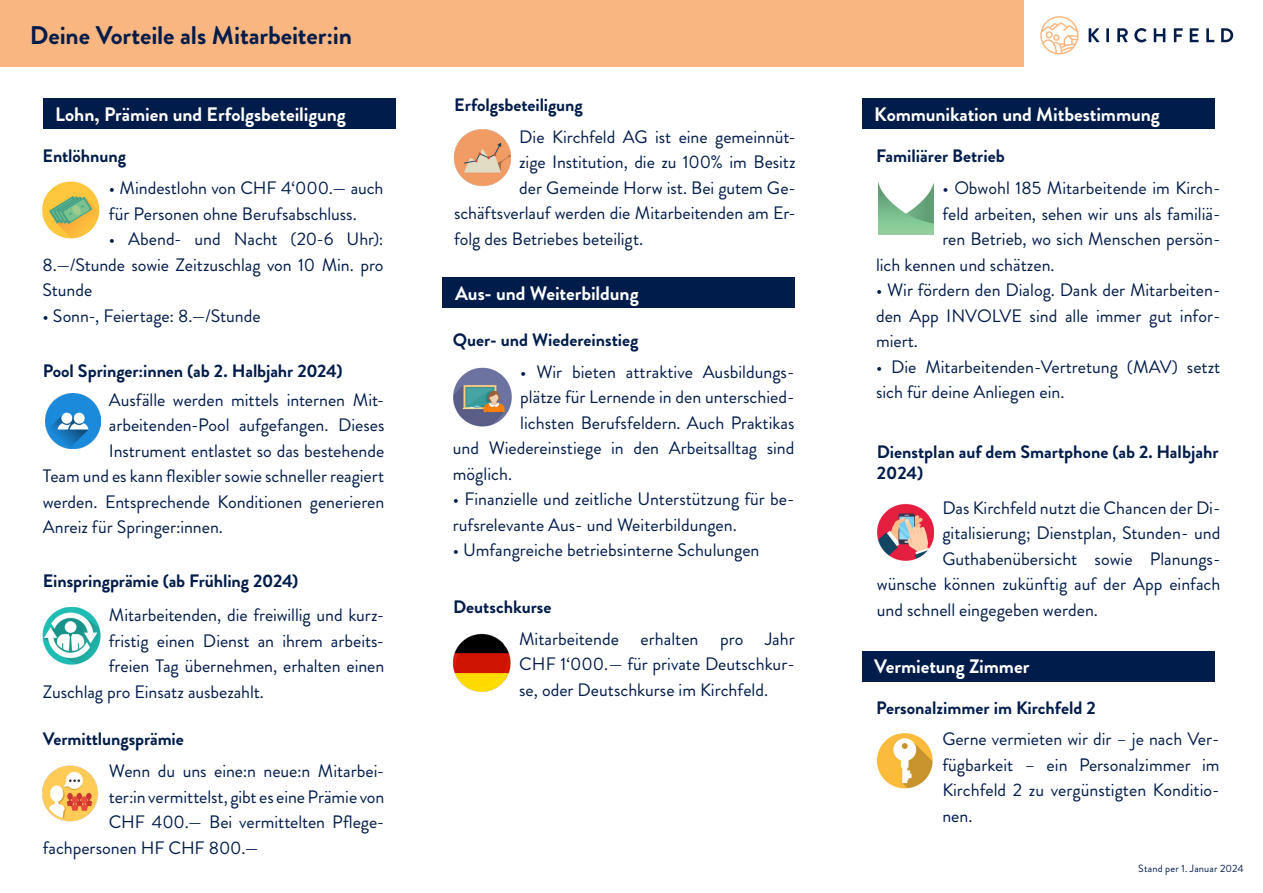
<style>
.page{position:relative;width:1263px;height:893px;background:#fff}
.page>*{position:absolute;margin:0;border:0;box-sizing:border-box;transform-origin:0 0}
.t1{font:700 25.5px "Brandon Grotesque";letter-spacing:-.005em;color:#001c4b}
.t2{font:700 19.5px "Brandon Grotesque";letter-spacing:-.005em;color:#fff}
.t3{font:18px/25.5px "Brandon Grotesque";color:#001c4b;text-align:justify}
.t4{font:700 18px/21.6px "Brandon Grotesque";color:#001c4b}
.t5{font:10.5px "Brandon Grotesque";letter-spacing:.02em;color:#001c4b}
</style>
<div class="page">
<div style="left:43px;top:99px;width:352px;height:30px;background:#001c4b"></div>
<div style="left:442px;top:277px;width:353px;height:31px;background:#001c4b"></div>
<div style="left:861px;top:99px;width:353px;height:30px;background:#001c4b"></div>
<img style="left:46px;top:394px;width:54px;height:55px">
<img style="left:43px;top:181px;width:57px;height:58px">
<img style="left:43px;top:765px;width:56px;height:57px">
<img style="left:453px;top:129px;width:58px;height:58px">
<img style="left:454px;top:367px;width:58px;height:60px">
<img style="left:453px;top:633px;width:58px;height:59px">
<img style="left:878px;top:181px;width:56px;height:53px">
<img style="left:877px;top:503px;width:57px;height:58px">
<div style="left:0;top:0;width:1023px;height:66px;background:#fab680"></div>
<svg style="left:1088px;top:28px;width:11px;height:14px"></svg>
<hr style="left:1106px;top:28px;width:3px;height:14px;background:#001c4b">
<svg style="left:1117px;top:28px;width:11px;height:14px"></svg>
<svg style="left:1134px;top:28px;width:12px;height:14px"></svg>
<svg style="left:1154px;top:28px;width:11px;height:14px"></svg>
<svg style="left:1174px;top:28px;width:9px;height:14px"></svg>
<svg style="left:1190px;top:28px;width:8px;height:14px"></svg>
<svg style="left:1206px;top:28px;width:8px;height:14px"></svg>
<svg style="left:1221px;top:28px;width:12px;height:14px"></svg>
<svg style="left:1040px;top:16px;width:38px;height:38px"></svg>
<img style="left:43px;top:608px;width:57px;height:56px">
<img style="left:876px;top:733px;width:57px;height:55px">
<div style="left:861px;top:651px;width:353px;height:30px;background:#001c4b"></div>
<p class="t1" style="left:30px;top:18px;width:324px">Deine Vorteile als Mitarbeiter:in</p>
<p class="t2" style="left:55px;top:100px;width:292px">Lohn, Prämien und Erfolgsbeteiligung</p>
<p class="t4" style="left:43px;top:146px;width:85px">Entlöhnung</p>
<p class="t3" style="left:109px;top:175px;width:276px">• Mindestlohn von CHF 4‘000.— auch für Personen ohne Berufsabschluss.</p>
<p class="t3" style="left:43px;top:226px;width:343px;text-indent:66px">• Abend- und Nacht (20-6 Uhr):<br>8.—/Stunde sowie Zeitzuschlag von 10 Min. pro Stunde</p>
<p class="t3" style="left:43px;top:303px;width:220px">• Sonn-, Feiertage: 8.—/Stunde</p>
<p class="t4" style="left:43px;top:360px;width:301px">Pool Springer:innen (ab 2. Halbjahr 2024)</p>
<p class="t3" style="left:109px;top:387px;width:277px">Ausfälle werden mittels internen Mit-</p>
<p class="t3" style="left:109px;top:413px;width:277px">arbeitenden-Pool aufgefangen. Dieses</p>
<p class="t3" style="left:109px;top:438px;width:277px">Instrument entlastet so das bestehende</p>
<p class="t3" style="left:43px;top:464px;width:343px">Team und es kann flexibler sowie schneller reagiert</p>
<p class="t3" style="left:43px;top:489px;width:343px">werden. Entsprechende Konditionen generieren</p>
<p class="t3" style="left:43px;top:515px;width:182px">Anreiz für Springer:innen.</p>
<p class="t4" style="left:43px;top:570px;width:257px">Einspringprämie (ab Frühling 2024)</p>
<p class="t3" style="left:109px;top:602px;width:277px">Mitarbeitenden, die freiwillig und kurz-</p>
<p class="t3" style="left:109px;top:628px;width:277px">fristig einen Dienst an ihrem arbeits-</p>
<p class="t3" style="left:109px;top:653px;width:277px">freien Tag übernehmen, erhalten einen</p>
<p class="t3" style="left:43px;top:679px;width:223px">Zuschlag pro Einsatz ausbezahlt.</p>
<p class="t4" style="left:43px;top:729px;width:143px">Vermittlungsprämie</p>
<p class="t3" style="left:109px;top:758px;width:277px">Wenn du uns eine:n neue:n Mitarbei-</p>
<p class="t3" style="left:109px;top:784px;width:277px">ter:in vermittelst, gibt es eine Prämie von</p>
<p class="t3" style="left:109px;top:809px;width:277px">CHF 400.— Bei vermittelten Pflege-</p>
<p class="t3" style="left:43px;top:835px;width:218px">fachpersonen HF CHF 800.—</p>
<p class="t4" style="left:454px;top:94px;width:130px">Erfolgsbeteiligung</p>
<p class="t3" style="left:519px;top:124px;width:278px">Die Kirchfeld AG ist eine gemeinnüt-</p>
<p class="t3" style="left:519px;top:149px;width:278px">zige Institution, die zu 100% im Besitz</p>
<p class="t3" style="left:519px;top:175px;width:278px">der Gemeinde Horw ist. Bei gutem Ge-</p>
<p class="t3" style="left:454px;top:200px;width:343px">schäftsverlauf werden die Mitarbeitenden am Er-</p>
<p class="t3" style="left:454px;top:226px;width:191px">folg des Betriebes beteiligt.</p>
<p class="t2" style="left:455px;top:279px;width:185px">Aus- und Weiterbildung</p>
<p class="t4" style="left:453px;top:330px;width:187px">Quer- und Wiedereinstieg</p>
<p class="t3" style="left:520px;top:359px;width:276px">• Wir bieten attraktive Ausbildungs-</p>
<p class="t3" style="left:520px;top:385px;width:276px">plätze für Lernende in den unterschied-</p>
<p class="t3" style="left:520px;top:410px;width:276px">lichsten Berufsfeldern. Auch Praktikas</p>
<p class="t3" style="left:453px;top:436px;width:343px">und Wiedereinstiege in den Arbeitsalltag sind</p>
<p class="t3" style="left:453px;top:461px;width:61px">möglich.</p>
<p class="t3" style="left:453px;top:487px;width:343px">• Finanzielle und zeitliche Unterstützung für be&shy;rufsrelevante Aus- und Weiterbildungen.</p>
<p class="t3" style="left:453px;top:538px;width:308px">• Umfangreiche betriebsinterne Schulungen</p>
<p class="t2" style="left:874px;top:100px;width:287px">Kommunikation und Mitbestimmung</p>
<p class="t4" style="left:876px;top:146px;width:130px">Familiärer Betrieb</p>
<p class="t3" style="left:942px;top:175px;width:280px">• Obwohl 185 Mitarbeitende im Kirch-</p>
<p class="t3" style="left:942px;top:201px;width:280px">feld arbeiten, sehen wir uns als familiä-</p>
<p class="t3" style="left:942px;top:226px;width:280px">ren Betrieb, wo sich Menschen persön-</p>
<p class="t3" style="left:876px;top:252px;width:180px">lich kennen und schätzen.</p>
<p class="t3" style="left:876px;top:277px;width:346px">• Wir fördern den Dialog. Dank der Mitarbeiten&shy;den App INVOLVE sind alle immer gut infor&shy;miert.</p>
<p class="t3" style="left:876px;top:354px;width:346px">• Die Mitarbeitenden-Vertretung (MAV) setzt sich für deine Anliegen ein.</p>
<p class="t4" style="left:877px;top:441px;width:343px">Dienstplan auf dem Smartphone (ab 2. Halbjahr<br>2024)</p>
<p class="t3" style="left:877px;top:495px;width:345px;text-align:right">Das Kirchfeld nutzt die Chancen der Di&shy;gitalisierung; Dienstplan, Stunden- und Guthabenübersicht sowie Planungs-<br>wünsche können zukünftig auf der App einfach</p>
<p class="t4" style="left:453px;top:596px;width:100px">Deutschkurse</p>
<p class="t3" style="left:877px;top:597px;width:223px">und schnell eingegeben werden.</p>
<p class="t3" style="left:519px;top:626px;width:277px">Mitarbeitende erhalten pro Jahr CHF 1‘000.— für private Deutschkur&shy;se, oder Deutschkurse im Kirchfeld.</p>
<p class="t2" style="left:874px;top:652px;width:157px">Vermietung Zimmer</p>
<p class="t4" style="left:876px;top:697px;width:221px">Personalzimmer im Kirchfeld 2</p>
<p class="t3" style="left:942px;top:727px;width:279px">Gerne vermieten wir dir – je nach Ver&shy;fügbarkeit – ein Personalzimmer im Kirchfeld 2 zu vergünstigten Konditio&shy;nen.</p>
<p class="t5" style="left:1138px;top:861px;width:107px">Stand per 1. Januar 2024</p>
</div>
